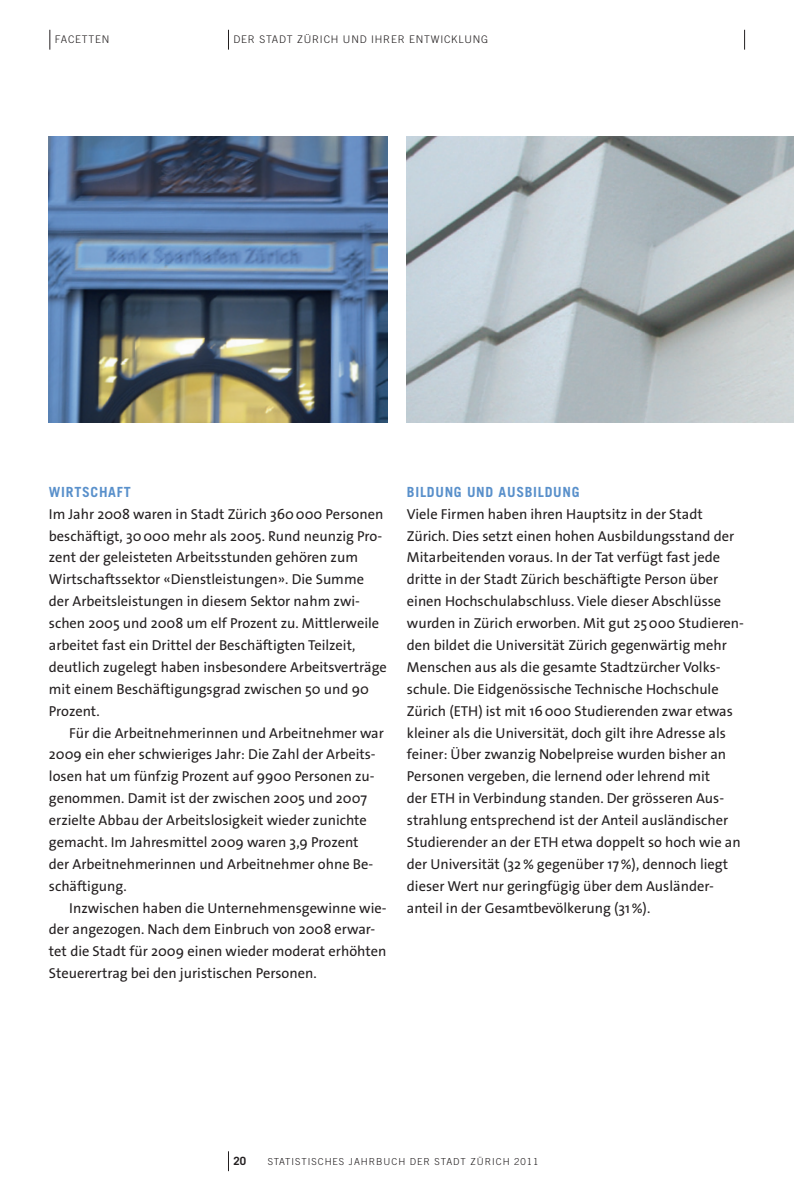
<style>
.page{position:relative;width:794px;height:1191px;background:#fff}
.page>*{position:absolute;margin:0;border:0;box-sizing:border-box;transform-origin:0 0}
.t1{font:14.35px/21.9px "The Sans OT5 Plain";color:#231f20}
.t2{font:700 14px "Trade Gothic LT Std";color:#5990cb}
.t3{font:700 11.38px "Trade Gothic LT Std";color:#231f20}
.t4{font:300 10.5px "Trade Gothic LT Std";letter-spacing:.075em;color:#231f20}
.t5{font:300 9.62px "Trade Gothic LT Std";letter-spacing:.1em;color:#231f20}
</style>
<div class="page">
<img style="left:49px;top:136px;width:338px;height:286px">
<img style="left:407px;top:136px;width:387px;height:286px">
<svg style="left:228px;top:1151px;width:1px;height:20px"></svg>
<svg style="left:50px;top:30px;width:1px;height:20px"></svg>
<svg style="left:228px;top:30px;width:1px;height:20px"></svg>
<svg style="left:744px;top:30px;width:1px;height:20px"></svg>
<p class="t4" style="left:55px;top:33px;width:56px">FACETTEN</p>
<p class="t4" style="left:233px;top:34px;width:256px">DER STADT ZÜRICH UND IHRER ENTWICKLUNG</p>
<p class="t2" style="left:49px;top:483px;width:21px">WIRTSCHAFT</p>
<p class="t1" style="left:49px;top:503px;width:339px">Im Jahr 2008 waren in Stadt Zürich 360000 Personen beschäftigt, 30000 mehr als 2005. Rund neunzig Pro&shy;zent der geleisteten Arbeitsstunden gehören zum Wirtschaftssektor «Dienstleistungen». Die Summe der Arbeitsleistungen in diesem Sektor nahm zwi&shy;schen 2005 und 2008 um elf Prozent zu. Mittlerweile arbeitet fast ein Drittel der Beschäftigten Teilzeit, deutlich zugelegt haben insbesondere Arbeitsverträge mit einem Beschäftigungsgrad zwischen 50 und 90<br>Prozent.</p>
<p class="t1" style="left:49px;top:722px;width:336px;text-indent:20px">Für die Arbeitnehmerinnen und Arbeitnehmer war 2009 ein eher schwieriges Jahr: Die Zahl der Arbeits&shy;losen hat um fünfzig Prozent auf 9900 Personen zu&shy;genommen. Damit ist der zwischen 2005 und 2007 erzielte Abbau der Arbeitslosigkeit wieder zunichte gemacht. Im Jahresmittel 2009 waren 3,9 Prozent<br>der Arbeitnehmerinnen und Arbeitnehmer ohne Be&shy;schäftigung.</p>
<p class="t1" style="left:49px;top:897px;width:339px;text-indent:20px">Inzwischen haben die Unternehmensgewinne wie&shy;der angezogen. Nach dem Einbruch von 2008 erwar&shy;tet die Stadt für 2009 einen wieder moderat erhöhten Steuerertrag bei den juristischen Personen.</p>
<p class="t2" style="left:407px;top:483px;width:17px">BILDUNG</p>
<p class="t2" style="left:467px;top:483px;width:10px">UND</p>
<p class="t2" style="left:498px;top:483px;width:18px">AUSBILDUNG</p>
<p class="t1" style="left:407px;top:503px;width:338px">Viele Firmen haben ihren Hauptsitz in der Stadt Zürich. Dies setzt einen hohen Ausbildungsstand der Mitarbeitenden voraus. In der Tat verfügt fast jede dritte in der Stadt Zürich beschäftigte Person über einen Hochschulabschluss. Viele dieser Abschlüsse wurden in Zürich erworben. Mit gut 25000 Studieren&shy;den bildet die Universität Zürich gegenwärtig mehr Menschen aus als die gesamte Stadtzürcher Volks&shy;schule. Die Eidgenössische Technische Hochschule Zürich (ETH) ist mit 16000 Studierenden zwar etwas kleiner als die Universität, doch gilt ihre Adresse als feiner: Über zwanzig Nobelpreise wurden bisher an Personen vergeben, die lernend oder lehrend mit<br>der ETH in Verbindung standen. Der grösseren Aus&shy;strahlung entsprechend ist der Anteil ausländischer Studierender an der ETH etwa doppelt so hoch wie an der Universität (32% gegenüber 17%), dennoch liegt dieser Wert nur geringfügig über dem Ausländer&shy;anteil in der Gesamtbevölkerung (31%).</p>
<p class="t3" style="left:233px;top:1153px;width:14px">20</p>
<p class="t5" style="left:268px;top:1155px;width:272px">STATISTISCHES JAHRBUCH DER STADT ZÜRICH 2011</p>
</div>
